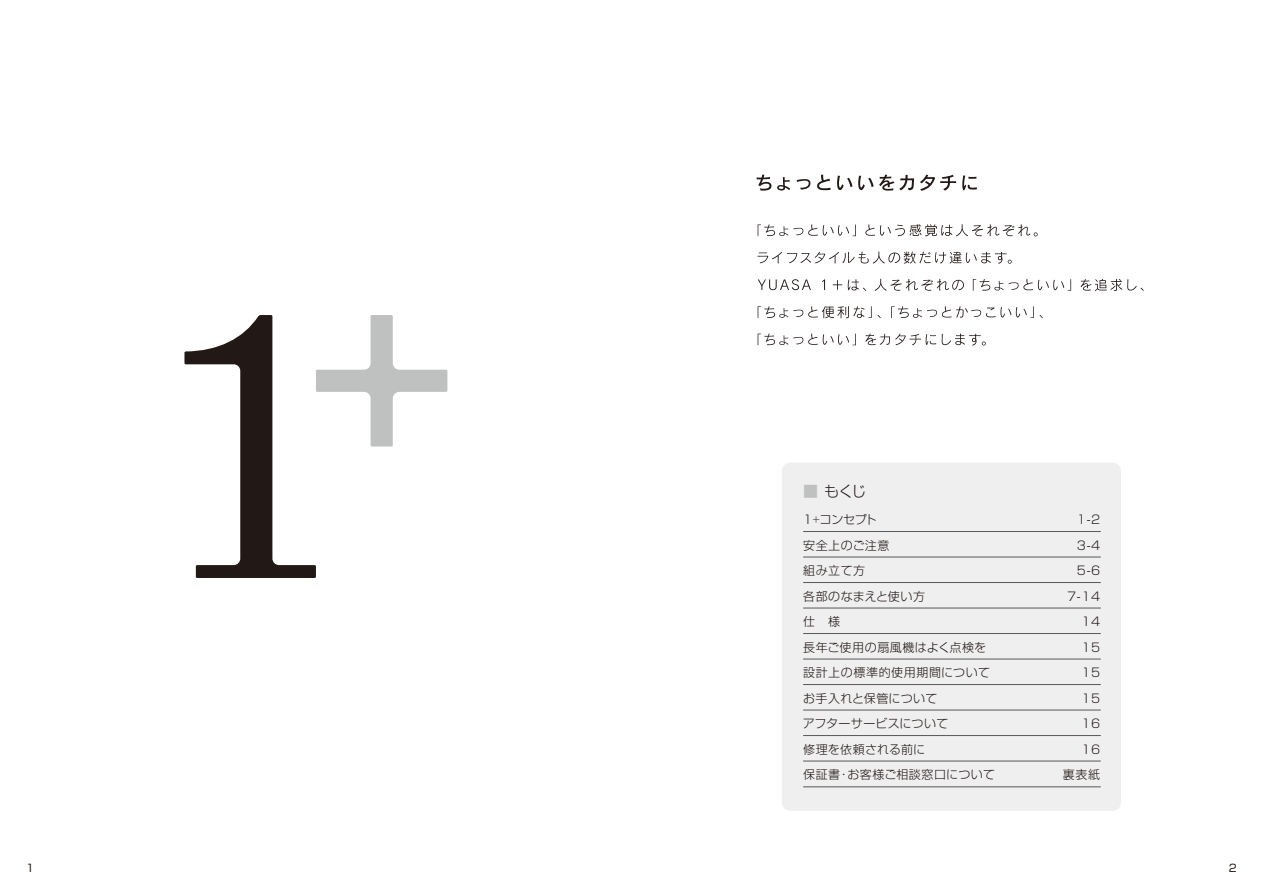
<style>
.page{position:relative;width:1263px;height:893px;background:#fff}
.page>*{position:absolute;margin:0;border:0;box-sizing:border-box;transform-origin:0 0}
.t1{font:300 15px "Shin Go Pro";color:#221815}
.t2{font:300 12px "Shin Go Pro";letter-spacing:.04em;color:#221815}
.t3{font:300 12px "Shin Go Pro";letter-spacing:.015em;color:#221815}
.t4{font:300 12px "Shin Go Pro";letter-spacing:.02em;color:#221815}
.t5{font:10.5px "Shin Go Pro";color:#221815}
.s1{color:#bfc0c0}
.s2{font-size:9px}
</style>
<div class="page">
<svg style="left:184px;top:315px;width:263px;height:263px"></svg>
<div style="left:782px;top:463px;width:339px;height:348px;background:#efefef;border-radius:9px"></div>
<hr style="left:803px;top:531px;width:298px;height:1px;background:#595757">
<hr style="left:803px;top:557px;width:298px;height:1px;background:#595757">
<hr style="left:803px;top:582px;width:298px;height:1px;background:#595757">
<hr style="left:803px;top:608px;width:298px;height:1px;background:#595757">
<hr style="left:803px;top:633px;width:298px;height:1px;background:#595757">
<hr style="left:803px;top:659px;width:298px;height:1px;background:#595757">
<hr style="left:803px;top:684px;width:298px;height:1px;background:#595757">
<hr style="left:803px;top:710px;width:298px;height:1px;background:#595757">
<hr style="left:803px;top:735px;width:298px;height:1px;background:#595757">
<hr style="left:803px;top:761px;width:298px;height:1px;background:#595757">
<hr style="left:803px;top:787px;width:298px;height:1px;background:#595757">
<svg style="left:757px;top:175px;width:14px;height:16px"></svg>
<svg style="left:777px;top:177px;width:13px;height:13px"></svg>
<svg style="left:797px;top:179px;width:13px;height:11px"></svg>
<svg style="left:817px;top:175px;width:13px;height:15px"></svg>
<svg style="left:837px;top:176px;width:15px;height:14px"></svg>
<svg style="left:858px;top:176px;width:15px;height:14px"></svg>
<svg style="left:879px;top:175px;width:35px;height:16px"></svg>
<svg style="left:920px;top:175px;width:36px;height:16px"></svg>
<svg style="left:962px;top:175px;width:15px;height:15px"></svg>
<svg style="left:758px;top:224px;width:98px;height:12px"></svg>
<svg style="left:865px;top:224px;width:173px;height:12px"></svg>
<svg style="left:757px;top:252px;width:255px;height:12px"></svg>
<svg style="left:758px;top:279px;width:53px;height:11px"></svg>
<svg style="left:822px;top:279px;width:3px;height:11px"></svg>
<svg style="left:833px;top:280px;width:9px;height:10px"></svg>
<svg style="left:848px;top:279px;width:18px;height:12px"></svg>
<svg style="left:874px;top:279px;width:90px;height:12px"></svg>
<svg style="left:973px;top:279px;width:98px;height:12px"></svg>
<svg style="left:1080px;top:279px;width:64px;height:12px"></svg>
<svg style="left:758px;top:306px;width:123px;height:12px"></svg>
<svg style="left:891px;top:306px;width:152px;height:12px"></svg>
<svg style="left:758px;top:334px;width:98px;height:11px"></svg>
<svg style="left:865px;top:334px;width:71px;height:11px"></svg>
<svg style="left:942px;top:334px;width:44px;height:12px"></svg>
<p class="t1" style="left:803px;top:479px;width:64px"><span class="s1">■</span> もくじ</p>
<p class="t2" style="left:803px;top:510px;width:75px">1<span class="s2">+</span>コンセプト</p>
<p class="t2" style="left:1077px;top:510px;width:25px">1-2</p>
<p class="t2" style="left:803px;top:535px;width:88px">安全上のご注意</p>
<p class="t2" style="left:1077px;top:535px;width:25px">3-4</p>
<p class="t2" style="left:803px;top:561px;width:63px">組み立て方</p>
<p class="t2" style="left:1077px;top:561px;width:25px">5-6</p>
<p class="t2" style="left:803px;top:586px;width:124px">各部のなまえと使い方</p>
<p class="t2" style="left:1067px;top:586px;width:34px">7-14</p>
<p class="t2" style="left:803px;top:612px;width:39px">仕　様</p>
<p class="t2" style="left:1081px;top:612px;width:20px">14</p>
<p class="t2" style="left:803px;top:637px;width:185px">長年ご使用の扇風機はよく点検を</p>
<p class="t2" style="left:1081px;top:637px;width:20px">15</p>
<p class="t2" style="left:803px;top:663px;width:189px">設計上の標準的使用期間について</p>
<p class="t2" style="left:1081px;top:663px;width:20px">15</p>
<p class="t2" style="left:803px;top:688px;width:136px">お手入れと保管について</p>
<p class="t2" style="left:1081px;top:688px;width:20px">15</p>
<p class="t3" style="left:803px;top:714px;width:147px">アフターサービスについて</p>
<p class="t2" style="left:1081px;top:714px;width:20px">16</p>
<p class="t4" style="left:803px;top:739px;width:124px">修理を依頼される前に</p>
<p class="t2" style="left:1081px;top:739px;width:20px">16</p>
<p class="t2" style="left:803px;top:765px;width:194px">保証書・お客様ご相談窓口について</p>
<p class="t2" style="left:1063px;top:765px;width:39px">裏表紙</p>
<p class="t5" style="left:26px;top:860px;width:9px">1</p>
<p class="t5" style="left:1229px;top:860px;width:9px">2</p>
</div>
